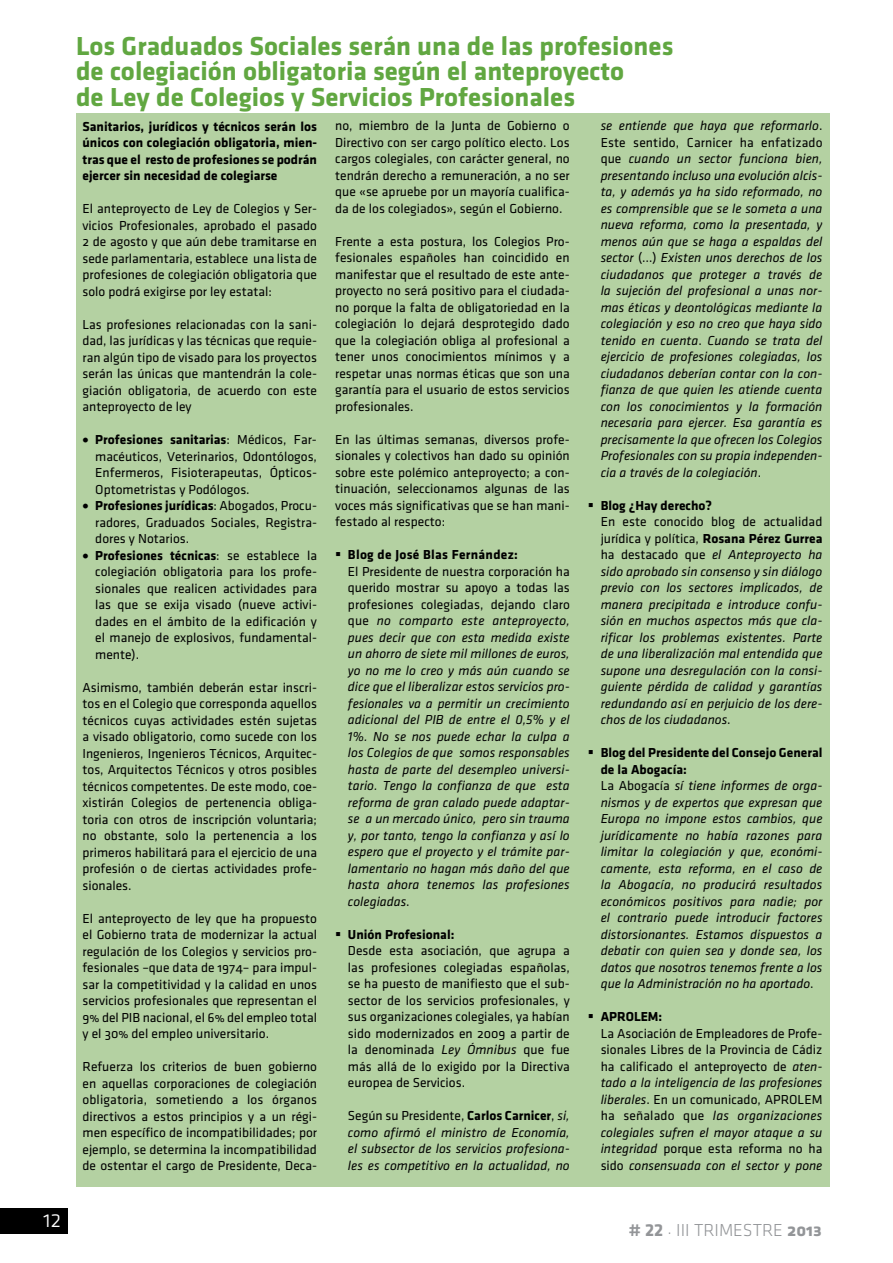
<style>
.page{position:relative;width:893px;height:1263px;background:#fff}
.page>*{position:absolute;margin:0;border:0;box-sizing:border-box;transform-origin:0 0}
.t1{font:700 27px/25.5px "Klavika";color:#61a741}
.t2{font:24px "Klavika Light Caps SC";color:#fff}
.t3{font:18px "Klavika Light Caps SC";color:#939598}
.t4{font:13.5px/16.5px "Klavika Regular OSF";color:#000;text-align:justify}
.t5{font:italic 13.5px/16.5px "Klavika";color:#000;text-align:justify}
.t6{font:700 13.5px/16.5px "Klavika";color:#000;text-align:justify}
.t7{font:700 13.5px "Klavika";letter-spacing:.02em;color:#000}
.s1{font-family:"Klavika Regular OSF";font-weight:400}
.s2{font-family:"Klavika Regular OSF";font-style:normal}
.s3{font-family:"Klavika";font-style:italic}
.s4{font-family:"Klavika";font-weight:700}
.s5{font-weight:700;font-style:normal}
.s6{font-family:"Klavika Bold Caps SC"}
</style>
<div class="page">
<div style="left:0;top:1208px;width:67px;height:25px;background:#000"></div>
<div style="left:76px;top:113px;width:753px;height:1073px;background:#b4d1a2"></div>
<h2 class="t2" style="left:43px;top:1206px;width:20px">12</h2>
<h1 class="t1" style="left:76px;top:33px;width:599px">Los Graduados Sociales serán una de las profesiones de colegiación obligatoria según el anteproyecto<br>de Ley de Colegios y Servicios Profesionales</h1>
<p class="t6" style="left:83px;top:118px;width:236px">Sanitarios, jurídicos y técnicos serán los únicos con colegiación obligatoria, mien&shy;tras que el resto de profesiones se podrán ejercer sin necesidad de colegiarse</p>
<p class="t4" style="left:83px;top:201px;width:236px">El anteproyecto de Ley de Colegios y Ser&shy;vicios Profesionales, aprobado el pasado 2 de agosto y que aún debe tramitarse en sede parlamentaria, establece una lista de profesiones de colegiación obligatoria que solo podrá exigirse por ley estatal:</p>
<p class="t4" style="left:83px;top:316px;width:236px">Las profesiones relacionadas con la sani&shy;dad, las jurídicas y las técnicas que requie&shy;ran algún tipo de visado para los proyectos serán las únicas que mantendrán la cole&shy;giación obligatoria, de acuerdo con este anteproyecto de ley</p>
<p class="t6" style="left:83px;top:431px;width:236px">• Profesiones sanitarias<span class="s1">: Médicos, Far-</span></p>
<p class="t4" style="left:95px;top:448px;width:223px">macéuticos, Veterinarios, Odontólogos, Enfermeros, Fisioterapeutas, Ópticos-Optometristas y Podólogos.</p>
<p class="t6" style="left:83px;top:497px;width:236px">• Profesiones jurídicas<span class="s1">: Abogados, Procu-</span></p>
<p class="t4" style="left:95px;top:514px;width:223px">radores, Graduados Sociales, Registra&shy;dores y Notarios.</p>
<p class="t6" style="left:83px;top:547px;width:236px">• Profesiones técnicas<span class="s1">: se establece la</span></p>
<p class="t4" style="left:95px;top:564px;width:223px">colegiación obligatoria para los profe&shy;sionales que realicen actividades para las que se exija visado (nueve activi&shy;dades en el ámbito de la edificación y el manejo de explosivos, fundamental&shy;mente).</p>
<p class="t4" style="left:83px;top:679px;width:236px">Asimismo, también deberán estar inscri&shy;tos en el Colegio que corresponda aquellos técnicos cuyas actividades estén sujetas a visado obligatorio, como sucede con los Ingenieros, Ingenieros Técnicos, Arquitec&shy;tos, Arquitectos Técnicos y otros posibles técnicos competentes. De este modo, coe&shy;xistirán Colegios de pertenencia obliga&shy;toria con otros de inscripción voluntaria; no obstante, solo la pertenencia a los primeros habilitará para el ejercicio de una profesión o de ciertas actividades profe&shy;sionales.</p>
<p class="t4" style="left:83px;top:910px;width:236px">El anteproyecto de ley que ha propuesto el Gobierno trata de modernizar la actual regulación de los Colegios y servicios pro&shy;fesionales –que data de 1974– para impul&shy;sar la competitividad y la calidad en unos servicios profesionales que representan el 9% del PIB nacional, el 6% del empleo total y el 30% del empleo universitario.</p>
<p class="t4" style="left:83px;top:1058px;width:236px">Refuerza los criterios de buen gobierno en aquellas corporaciones de colegiación obligatoria, sometiendo a los órganos directivos a estos principios y a un régi&shy;men específico de incompatibilidades; por ejemplo, se determina la incompatibilidad de ostentar el cargo de Presidente, Deca-</p>
<p class="t4" style="left:335px;top:118px;width:236px">no, miembro de la Junta de Gobierno o Directivo con ser cargo político electo. Los cargos colegiales, con carácter general, no tendrán derecho a remuneración, a no ser que «se apruebe por un mayoría cualifica&shy;da de los colegiados», según el Gobierno.</p>
<p class="t4" style="left:335px;top:233px;width:236px">Frente a esta postura, los Colegios Pro&shy;fesionales españoles han coincidido en manifestar que el resultado de este ante&shy;proyecto no será positivo para el ciudada&shy;no porque la falta de obligatoriedad en la colegiación lo dejará desprotegido dado que la colegiación obliga al profesional a tener unos conocimientos mínimos y a respetar unas normas éticas que son una garantía para el usuario de estos servicios profesionales.</p>
<p class="t4" style="left:335px;top:431px;width:236px">En las últimas semanas, diversos profe&shy;sionales y colectivos han dado su opinión sobre este polémico anteproyecto; a con&shy;tinuación, seleccionamos algunas de las voces más significativas que se han mani&shy;festado al respecto:</p>
<p class="t7" style="left:335px;top:547px;width:184px">▪ Blog de José Blas Fernández:</p>
<p class="t4" style="left:348px;top:563px;width:223px">El Presidente de nuestra corporación ha querido mostrar su apoyo a todas las profesiones colegiadas, dejando claro</p>
<p class="t5" style="left:348px;top:613px;width:223px"><span class="s2">que</span> no comparto este anteproyecto, pues decir que con esta medida existe un ahorro de siete mil millones de euros, yo no me lo creo y más aún cuando se dice que el liberalizar estos servicios pro&shy;fesionales va a permitir un crecimiento adicional del PIB de entre el 0,5% y el 1%. No se nos puede echar la culpa a los Colegios de que somos responsables hasta de parte del desempleo universi&shy;tario. Tengo la confianza de que esta reforma de gran calado puede adaptar&shy;se a un mercado único, pero sin trauma y, por tanto, tengo la confianza y así lo espero que el proyecto y el trámite par&shy;lamentario no hagan más daño del que hasta ahora tenemos las profesiones colegiadas<span class="s2">.</span></p>
<p class="t6" style="left:335px;top:926px;width:121px">▪ Unión Profesional:</p>
<p class="t4" style="left:348px;top:943px;width:223px">Desde esta asociación, que agrupa a las profesiones colegiadas españolas, se ha puesto de manifiesto que el sub&shy;sector de los servicios profesionales, y sus organizaciones colegiales, ya habían sido modernizados en 2009 a partir de la denominada <span class="s3">Ley Ómnibus</span> que fue más allá de lo exigido por la Directiva europea de Servicios.</p>
<p class="t4" style="left:348px;top:1108px;width:223px">Según su Presidente, <span class="s4">Carlos Carnicer</span>, <span class="s3">si,</span></p>
<p class="t5" style="left:348px;top:1124px;width:223px">como afirmó el ministro de Economía, el subsector de los servicios profesiona&shy;les es competitivo en la actualidad, no</p>
<p class="t5" style="left:601px;top:118px;width:223px">se entiende que haya que reformarlo<span class="s2">.</span></p>
<p class="t4" style="left:601px;top:134px;width:223px">Este sentido, Carnicer ha enfatizado</p>
<p class="t5" style="left:601px;top:151px;width:223px"><span class="s2">que</span> cuando un sector funciona bien, presentando incluso una evolución alcis&shy;ta, y además ya ha sido reformado, no es comprensible que se le someta a una nueva reforma, como la presentada, y menos aún que se haga a espaldas del sector <span class="s2">(…)</span> Existen unos derechos de los ciudadanos que proteger a través de la sujeción del profesional a unas nor&shy;mas éticas y deontológicas mediante la colegiación y eso no creo que haya sido tenido en cuenta<span class="s2">.</span> Cuando se trata del ejercicio de profesiones colegiadas, los ciudadanos deberían contar con la con&shy;fianza de que quien les atiende cuenta con los conocimientos y la formación necesaria para ejercer. Esa garantía es precisamente la que ofrecen los Colegios Profesionales con su propia independen&shy;cia a través de la colegiación<span class="s2">.</span></p>
<p class="t6" style="left:588px;top:497px;width:126px">▪ Blog ¿Hay derecho?</p>
<p class="t4" style="left:601px;top:514px;width:223px">En este conocido blog de actualidad jurídica y política, <span class="s4">Rosana Pérez Gurrea</span></p>
<p class="t5" style="left:601px;top:547px;width:223px"><span class="s2">ha destacado que</span> el Anteproyecto ha sido aprobado sin consenso y sin diálogo previo con los sectores implicados, de manera precipitada e introduce confu&shy;sión en muchos aspectos más que cla&shy;rificar los problemas existentes. Parte de una liberalización mal entendida que supone una desregulación con la consi&shy;guiente pérdida de calidad y garantías redundando así en perjuicio de los dere&shy;chos de los ciudadanos<span class="s2">.</span></p>
<p class="t5" style="left:601px;top:745px;width:223px;text-align:left;text-indent:-13px">▪ <span class="s5">Blog del Presidente del Consejo General de la Abogacía:<br></span><span class="s2">La Abogacía</span> sí tiene informes de orga&shy;nismos y de expertos que expresan que Europa no impone estos cambios, que jurídicamente no había razones para limitar la colegiación y que, económi&shy;camente, esta reforma, en el caso de la Abogacía, no producirá resultados económicos positivos para nadie; por el contrario puede introducir factores distorsionantes. Estamos dispuestos a debatir con quien sea y donde sea, los datos que nosotros tenemos frente a los que la Administración no ha aportado<span class="s2">.</span></p>
<p class="t6" style="left:588px;top:1008px;width:76px">▪ APROLEM:</p>
<p class="t4" style="left:601px;top:1025px;width:223px">La Asociación de Empleadores de Profe&shy;sionales Libres de la Provincia de Cádiz ha calificado el anteproyecto de <span class="s3">aten-</span></p>
<p class="t5" style="left:601px;top:1074px;width:223px">tado a la inteligencia de las profesiones</p>
<p class="t4" style="left:601px;top:1091px;width:223px"><span class="s3">liberales</span>. En un comunicado, APROLEM</p>
<p class="t5" style="left:601px;top:1107px;width:223px"><span class="s2">ha señalado que</span> las organizaciones colegiales sufren el mayor ataque a su</p>
<p class="t4" style="left:601px;top:1140px;width:223px"><span class="s3">integridad</span> porque esta reforma no ha</p>
<p class="t5" style="left:601px;top:1157px;width:223px"><span class="s2">sido</span> consensuada con el sector y pone</p>
<h3 class="t3" style="left:629px;top:1221px;width:195px"><span class="s4"># 22</span> · III TRIMESTRE <span class="s6">2013</span></h3>
</div>
